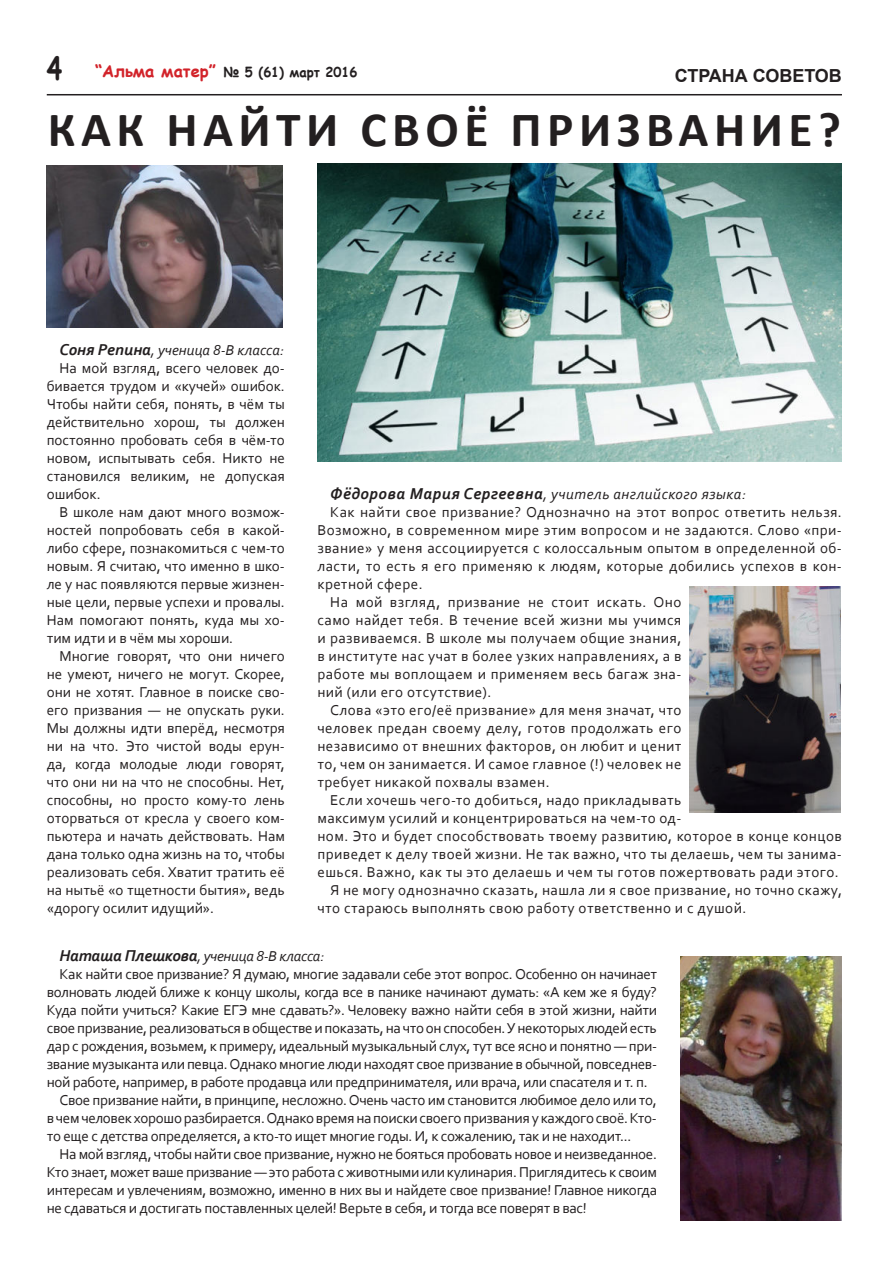
<style>
.page{position:relative;width:893px;height:1263px;background:#fff}
.page>*{position:absolute;margin:0;border:0;box-sizing:border-box;transform-origin:0 0}
.t1{font:700 49.5px "Calibri";letter-spacing:.11em;color:#231f20}
.t2{font:700 18px "Arial";color:#231f20}
.t3{font:15px "Corbel";letter-spacing:-.02em;color:#231f20}
.t4{font:15px "Corbel";letter-spacing:.03em;color:#231f20}
.t5{font:15px "Corbel";color:#231f20}
.t6{font:italic 15px "Corbel";letter-spacing:.03em;color:#231f20}
.t7{font:italic 15px "Corbel";letter-spacing:-.02em;color:#231f20}
.t8{font:italic 15px "Corbel";color:#231f20}
.t9{font:700 13.5px "Comic Sans MS";color:#231f20}
.s1{font-size:31.5px}
.s2{font-size:16.5px;color:#d2232a}
.s3{font-weight:700;font-size:16.5px}
</style>
<div class="page">
<hr style="left:47px;top:94px;width:795px;height:1px;background:#231f20">
<img style="left:47px;top:166px;width:236px;height:161px">
<img style="left:680px;top:957px;width:162px;height:263px">
<img style="left:317px;top:164px;width:525px;height:297px">
<img style="left:690px;top:587px;width:151px;height:226px">
<p class="t9" style="left:47px;top:62px;width:312px"><span class="s1">4</span> <span class="s2">“Альма матер”</span> № 5 (61) март 2016</p>
<p class="t2" style="left:675px;top:63px;width:169px">СТРАНА СОВЕТОВ</p>
<h1 class="t1" style="left:48px;top:97px;width:795px">КАК НАЙТИ СВОЁ ПРИЗВАНИЕ?</h1>
<p class="t8" style="left:60px;top:340px;width:226px"><span class="s3">Соня Репина</span>, ученица 8-В класса:</p>
<p class="t5" style="left:60px;top:358px;width:227px">На мой взгляд, всего человек до-</p>
<p class="t5" style="left:47px;top:376px;width:240px">бивается трудом и «кучей» ошибок.</p>
<p class="t5" style="left:47px;top:394px;width:240px">Чтобы найти себя, понять, в чём ты</p>
<p class="t5" style="left:47px;top:412px;width:240px">действительно хорош, ты должен</p>
<p class="t5" style="left:47px;top:430px;width:240px">постоянно пробовать себя в чём-то</p>
<p class="t5" style="left:47px;top:448px;width:240px">новом, испытывать себя. Никто не</p>
<p class="t5" style="left:47px;top:466px;width:240px">становился великим, не допуская</p>
<p class="t5" style="left:47px;top:484px;width:55px">ошибок.</p>
<p class="t5" style="left:60px;top:502px;width:227px">В школе нам дают много возмож-</p>
<p class="t5" style="left:47px;top:520px;width:240px">ностей попробовать себя в какой-</p>
<p class="t5" style="left:47px;top:538px;width:240px">либо сфере, познакомиться с чем-то</p>
<p class="t5" style="left:47px;top:556px;width:240px">новым. Я считаю, что именно в шко-</p>
<p class="t5" style="left:47px;top:574px;width:240px">ле у нас появляются первые жизнен-</p>
<p class="t5" style="left:47px;top:592px;width:240px">ные цели, первые успехи и провалы.</p>
<p class="t5" style="left:47px;top:610px;width:240px">Нам помогают понять, куда мы хо-</p>
<p class="t5" style="left:47px;top:628px;width:188px">тим идти и в чём мы хороши.</p>
<p class="t5" style="left:60px;top:646px;width:227px">Многие говорят, что они ничего</p>
<p class="t5" style="left:47px;top:664px;width:240px">не умеют, ничего не могут. Скорее,</p>
<p class="t5" style="left:47px;top:682px;width:240px">они не хотят. Главное в поиске сво-</p>
<p class="t5" style="left:47px;top:700px;width:240px">его призвания — не опускать руки.</p>
<p class="t5" style="left:47px;top:718px;width:240px">Мы должны идти вперёд, несмотря</p>
<p class="t5" style="left:47px;top:736px;width:240px">ни на что. Это чистой воды ерун-</p>
<p class="t5" style="left:47px;top:754px;width:240px">да, когда молодые люди говорят,</p>
<p class="t5" style="left:47px;top:772px;width:240px">что они ни на что не способны. Нет,</p>
<p class="t5" style="left:47px;top:790px;width:240px">способны, но просто кому-то лень</p>
<p class="t5" style="left:47px;top:808px;width:240px">оторваться от кресла у своего ком-</p>
<p class="t5" style="left:47px;top:826px;width:240px">пьютера и начать действовать. Нам</p>
<p class="t5" style="left:47px;top:844px;width:240px">дана только одна жизнь на то, чтобы</p>
<p class="t5" style="left:47px;top:862px;width:240px">реализовать себя. Хватит тратить её</p>
<p class="t5" style="left:47px;top:880px;width:240px">на нытьё «о тщетности бытия», ведь</p>
<p class="t5" style="left:47px;top:898px;width:169px">«дорогу осилит идущий».</p>
<p class="t6" style="left:330px;top:485px;width:417px"><span class="s3">Фёдорова Мария Сергеевна</span>, учитель английского языка:</p>
<p class="t4" style="left:330px;top:503px;width:513px">Как найти свое призвание? Однозначно на этот вопрос ответить нельзя.</p>
<p class="t4" style="left:317px;top:521px;width:526px">Возможно, в современном мире этим вопросом и не задаются. Слово «при-</p>
<p class="t4" style="left:317px;top:539px;width:526px">звание» у меня ассоциируется с колоссальным опытом в определенной об-</p>
<p class="t4" style="left:317px;top:557px;width:526px">ласти, то есть я его применяю к людям, которые добились успехов в кон-</p>
<p class="t4" style="left:317px;top:575px;width:107px">кретной сфере.</p>
<p class="t4" style="left:330px;top:593px;width:353px">На мой взгляд, призвание не стоит искать. Оно</p>
<p class="t4" style="left:317px;top:611px;width:365px">само найдет тебя. В течение всей жизни мы учимся</p>
<p class="t4" style="left:317px;top:629px;width:365px">и развиваемся. В школе мы получаем общие знания,</p>
<p class="t4" style="left:317px;top:647px;width:365px">в институте нас учат в более узких направлениях, а в</p>
<p class="t4" style="left:317px;top:665px;width:365px">работе мы воплощаем и применяем весь багаж зна-</p>
<p class="t4" style="left:317px;top:683px;width:175px">ний (или его отсутствие).</p>
<p class="t4" style="left:330px;top:701px;width:353px">Слова «это его/её призвание» для меня значат, что</p>
<p class="t4" style="left:317px;top:719px;width:365px">человек предан своему делу, готов продолжать его</p>
<p class="t4" style="left:317px;top:737px;width:365px">независимо от внешних факторов, он любит и ценит</p>
<p class="t4" style="left:317px;top:755px;width:365px">то, чем он занимается. И самое главное (!) человек не</p>
<p class="t4" style="left:317px;top:773px;width:234px">требует никакой похвалы взамен.</p>
<p class="t4" style="left:330px;top:791px;width:353px">Если хочешь чего-то добиться, надо прикладывать</p>
<p class="t4" style="left:317px;top:809px;width:365px">максимум усилий и концентрироваться на чем-то од-</p>
<p class="t4" style="left:317px;top:827px;width:526px">ном. Это и будет способствовать твоему развитию, которое в конце концов</p>
<p class="t4" style="left:317px;top:845px;width:526px">приведет к делу твоей жизни. Не так важно, что ты делаешь, чем ты занима-</p>
<p class="t4" style="left:317px;top:863px;width:523px">ешься. Важно, как ты это делаешь и чем ты готов пожертвовать ради этого.</p>
<p class="t4" style="left:330px;top:881px;width:513px">Я не могу однозначно сказать, нашла ли я свое призвание, но точно скажу,</p>
<p class="t4" style="left:317px;top:899px;width:430px">что стараюсь выполнять свою работу ответственно и с душой.</p>
<p class="t7" style="left:60px;top:946px;width:266px"><span class="s3">Наташа Плешкова</span>, ученица 8-В класса:</p>
<p class="t3" style="left:60px;top:964px;width:599px">Как найти свое призвание? Я думаю, многие задавали себе этот вопрос. Особенно он начинает</p>
<p class="t3" style="left:47px;top:982px;width:612px">волновать людей ближе к концу школы, когда все в панике начинают думать: «А кем же я буду?</p>
<p class="t3" style="left:47px;top:1000px;width:612px">Куда пойти учиться? Какие ЕГЭ мне сдавать?». Человеку важно найти себя в этой жизни, найти</p>
<p class="t3" style="left:47px;top:1018px;width:612px">свое призвание, реализоваться в обществе и показать, на что он способен. У некоторых людей есть</p>
<p class="t3" style="left:47px;top:1036px;width:612px">дар с рождения, возьмем, к примеру, идеальный музыкальный слух, тут все ясно и понятно — при-</p>
<p class="t3" style="left:47px;top:1054px;width:612px">звание музыканта или певца. Однако многие люди находят свое призвание в обычной, повседнев-</p>
<p class="t3" style="left:47px;top:1072px;width:602px">ной работе, например, в работе продавца или предпринимателя, или врача, или спасателя и т. п.</p>
<p class="t3" style="left:60px;top:1090px;width:599px">Свое призвание найти, в принципе, несложно. Очень часто им становится любимое дело или то,</p>
<p class="t3" style="left:47px;top:1108px;width:612px">в чем человек хорошо разбирается. Однако время на поиски своего призвания у каждого своё. Кто-</p>
<p class="t3" style="left:47px;top:1126px;width:586px">то еще с детства определяется, а кто-то ищет многие годы. И, к сожалению, так и не находит...</p>
<p class="t3" style="left:60px;top:1144px;width:599px">На мой взгляд, чтобы найти свое призвание, нужно не бояться пробовать новое и неизведанное.</p>
<p class="t3" style="left:47px;top:1162px;width:612px">Кто знает, может ваше призвание — это работа с животными или кулинария. Приглядитесь к своим</p>
<p class="t3" style="left:47px;top:1180px;width:612px">интересам и увлечениям, возможно, именно в них вы и найдете свое призвание! Главное никогда</p>
<p class="t3" style="left:47px;top:1198px;width:542px">не сдаваться и достигать поставленных целей! Верьте в себя, и тогда все поверят в вас!</p>
</div>
